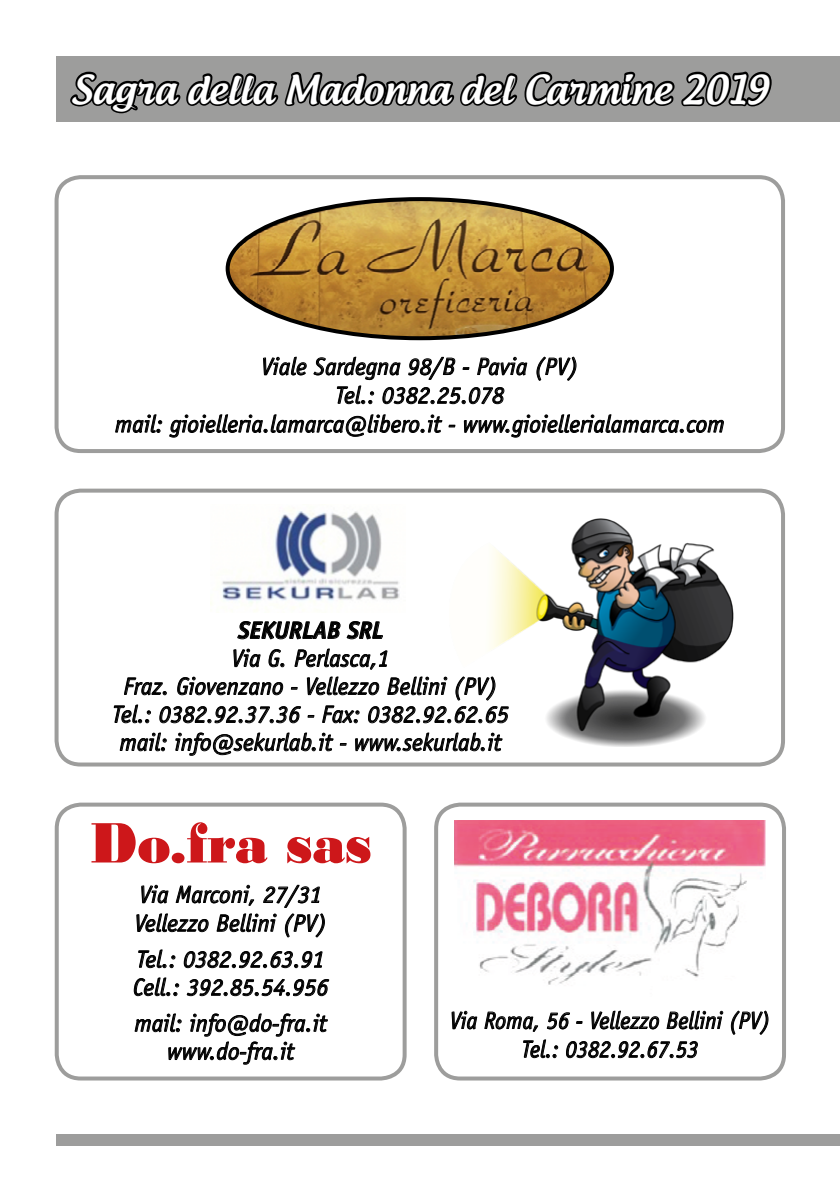
<style>
.page{position:relative;width:840px;height:1191px;background:#fff}
.page>*{position:absolute;margin:0;border:0;box-sizing:border-box;transform-origin:0 0}
.t1{font:60px "Bodoni MT Black";color:#cd171a;scale:.92 1}
.t2{font:500 38px "Androgyne";color:#fff}
.t3{font:italic 24px/28px "Officina Sans";color:#000;text-align:center}
.t4{font:italic 24px/28.8px "Officina Sans";color:#000;text-align:center;scale:.94 1}
.t5{font:italic 700 24px "Officina Sans";color:#000}
</style>
<div class="page">
<div style="left:57px;top:57px;width:782px;height:65px;background:#9d9d9c"></div>
<svg style="left:68px;top:56px;width:705px;height:58px"></svg>
<div style="left:57px;top:1134px;width:782px;height:11px;background:#9d9d9c"></div>
<svg style="left:263px;top:356px;width:44px;height:20px"></svg>
<svg style="left:536px;top:356px;width:40px;height:25px"></svg>
<svg style="left:313px;top:356px;width:214px;height:49px"></svg>
<svg style="left:115px;top:414px;width:47px;height:19px"></svg>
<svg style="left:169px;top:414px;width:273px;height:24px"></svg>
<svg style="left:448px;top:424px;width:7px;height:4px"></svg>
<svg style="left:463px;top:414px;width:261px;height:24px"></svg>
<img style="left:230px;top:199px;width:381px;height:139px">
<div style="left:225px;top:197px;width:388px;height:143px;border:4px solid #000;border-radius:50%"></div>
<img style="left:490px;top:518px;width:244px;height:228px">
<svg style="left:237px;top:621px;width:146px;height:19px"></svg>
<svg style="left:233px;top:648px;width:28px;height:20px"></svg>
<svg style="left:268px;top:649px;width:16px;height:19px"></svg>
<svg style="left:294px;top:648px;width:94px;height:22px"></svg>
<svg style="left:113px;top:676px;width:396px;height:48px"></svg>
<svg style="left:119px;top:732px;width:47px;height:20px"></svg>
<svg style="left:175px;top:732px;width:172px;height:24px"></svg>
<svg style="left:355px;top:732px;width:148px;height:20px"></svg>
<img style="left:210px;top:510px;width:190px;height:101px">
<div style="left:55px;top:175px;width:729px;height:278px;border:4px solid #9d9d9c;border-radius:24px"></div>
<div style="left:55px;top:488px;width:729px;height:278px;border:4px solid #9d9d9c;border-radius:24px"></div>
<div style="left:55px;top:802px;width:351px;height:278px;border:4px solid #9d9d9c;border-radius:24px"></div>
<div style="left:434px;top:802px;width:351px;height:278px;border:4px solid #9d9d9c;border-radius:24px"></div>
<svg style="left:136px;top:884px;width:189px;height:54px"></svg>
<svg style="left:138px;top:949px;width:37px;height:19px"></svg>
<svg style="left:183px;top:951px;width:140px;height:17px"></svg>
<svg style="left:133px;top:977px;width:46px;height:19px"></svg>
<svg style="left:186px;top:979px;width:143px;height:17px"></svg>
<svg style="left:134px;top:1013px;width:194px;height:52px"></svg>
<img style="left:454px;top:820px;width:311px;height:165px">
<svg style="left:451px;top:1010px;width:26px;height:19px"></svg>
<svg style="left:484px;top:1011px;width:54px;height:21px"></svg>
<svg style="left:547px;top:1012px;width:35px;height:17px"></svg>
<svg style="left:591px;top:1010px;width:68px;height:19px"></svg>
<svg style="left:666px;top:1010px;width:57px;height:19px"></svg>
<svg style="left:730px;top:1010px;width:38px;height:25px"></svg>
<svg style="left:523px;top:1039px;width:34px;height:19px"></svg>
<svg style="left:566px;top:1041px;width:132px;height:17px"></svg>
<h2 class="t2" style="left:71px;top:65px;width:699px">Sagra della Madonna del Carmine 2019</h2>
<p class="t3" style="left:115px;top:352px;width:610px;line-height:28.8px">Viale Sardegna 98/B - Pavia (PV)<br>Tel.: 0382.25.078<br>mail: gioielleria.lamarca@libero.it - www.gioiellerialamarca.com</p>
<p class="t5" style="left:238px;top:616px;width:146px">SEKURLAB SRL</p>
<p class="t3" style="left:112px;top:644px;width:398px">Via G. Perlasca,1<br>Fraz. Giovenzano - Vellezzo Bellini (PV)<br>Tel.: 0382.92.37.36 - Fax: 0382.92.62.65 mail: info@sekurlab.it - www.sekurlab.it</p>
<h1 class="t1" style="left:90px;top:807px;width:308px">Do.fra sas</h1>
<p class="t3" style="left:134px;top:880px;width:194px;line-height:28.8px;text-align:left">Via Marconi, 27/31<br>Vellezzo Bellini (PV)</p>
<p class="t3" style="left:133px;top:945px;width:197px;text-align:left">Tel.: 0382.92.63.91<br>Cell.: 392.85.54.956</p>
<p class="t3" style="left:134px;top:1009px;width:194px">mail: info@do-fra.it www.do-fra.it</p>
<p class="t4" style="left:449px;top:1006px;width:342px">Via Roma, 56 - Vellezzo Bellini (PV)<br>Tel.: 0382.92.67.53</p>
</div>
